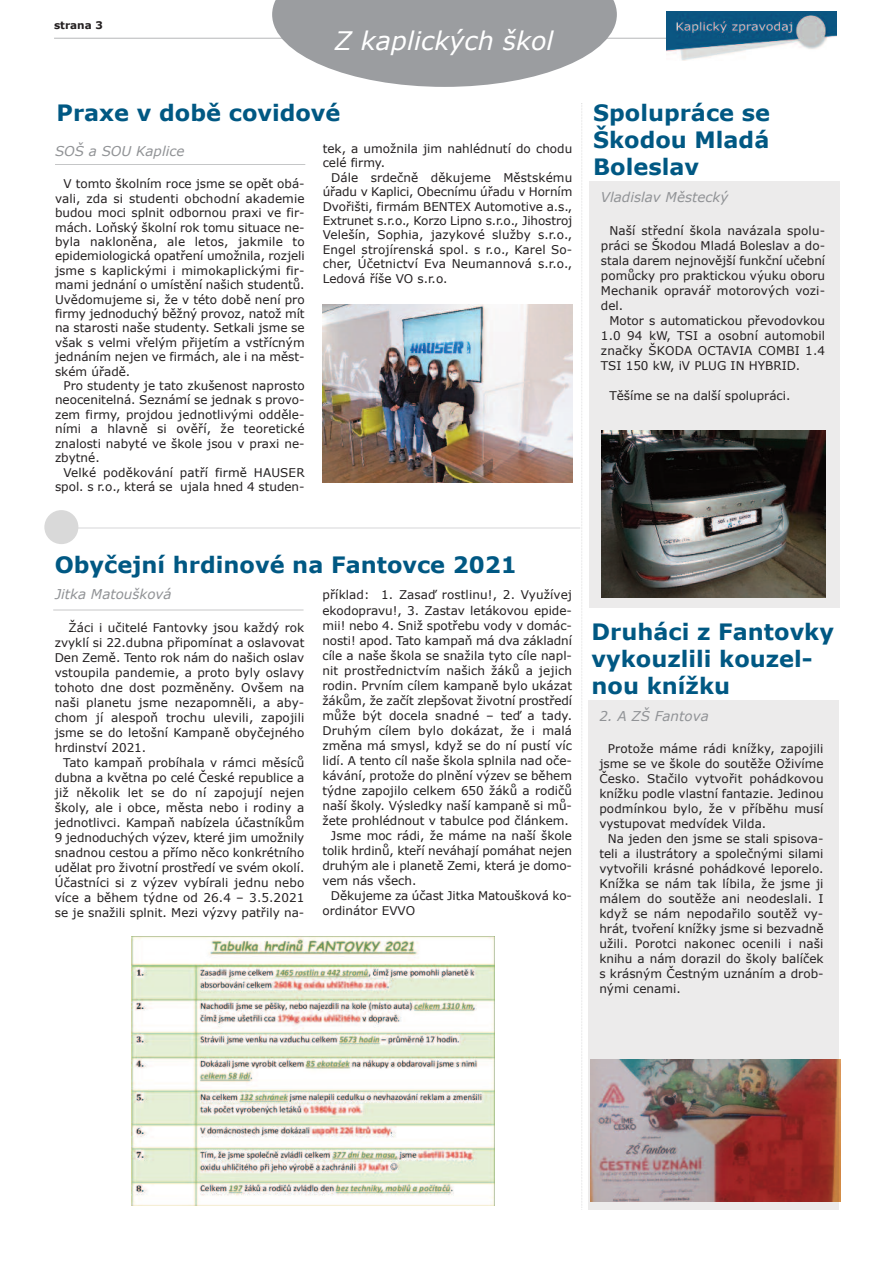
<style>
.page{position:relative;width:893px;height:1263px;background:#fff}
.page>*{position:absolute;margin:0;border:0;box-sizing:border-box;transform-origin:0 0}
.t1{font:italic 25.5px "Verdana";color:#fff}
.t2{font:700 22.5px/27px "Verdana";color:#005883;text-align:justify}
.t3{font:italic 13.5px "Verdana";color:#919396}
.t4{font:12px/15px "Verdana";color:#231f20;text-align:justify}
.t5{font:700 10.5px "Verdana";color:#231f20}
</style>
<div class="page">
<hr style="left:53px;top:528px;width:527px;height:1px;background:#eaeaeb">
<div style="left:44px;top:510px;width:34px;height:34px;background:#d9d9d9;border-radius:50%"></div>
<hr style="left:54px;top:38px;width:784px;height:1px;background:#cacbcc">
<svg style="left:581px;top:103px;width:1px;height:1107px"></svg>
<hr style="left:55px;top:164px;width:250px;height:1px;background:#c5c6c7">
<hr style="left:53px;top:610px;width:251px;height:1px;background:#e2e2e2">
<div style="left:666px;top:11px;width:173px;height:51px;background:#fff"></div>
<img style="left:666px;top:11px;width:171px;height:50px">
<svg style="left:272px;top:0;width:345px;height:87px"></svg>
<img style="left:322px;top:304px;width:250px;height:178px">
<div style="left:590px;top:182px;width:250px;height:426px;background:#ecebeb"></div>
<img style="left:601px;top:431px;width:224px;height:167px">
<div style="left:588px;top:700px;width:251px;height:509px;background:#231f20;opacity:.09"></div>
<img style="left:131px;top:936px;width:364px;height:270px">
<p class="t5" style="left:54px;top:18px;width:50px">strana 3</p>
<h1 class="t1" style="left:334px;top:24px;width:221px">Z kaplických škol</h1>
<h2 class="t2" style="left:57px;top:98px;width:285px">Praxe v době covidové</h2>
<p class="t3" style="left:55px;top:143px;width:131px">SOŠ a SOU Kaplice</p>
<p class="t4" style="left:323px;top:141px;width:251px;line-height:14.4px">tek, a umožnila jim nahlédnutí do chodu celé firmy.</p>
<p class="t4" style="left:323px;top:170px;width:251px;line-height:14.4px;text-indent:9px">Dále srdečně děkujeme Městskému úřadu v Kaplici, Obecnímu úřadu v Horním Dvořišti, firmám BENTEX Automotive a.s., Extrunet s.r.o., Korzo Lipno s.r.o., Jihostroj Velešín, Sophia, jazykové služby s.r.o., Engel strojírenská spol. s r.o., Karel So&shy;cher, Účetnictví Eva Neumannová s.r.o., Ledová říše VO s.r.o.</p>
<p class="t4" style="left:55px;top:176px;width:251px;line-height:14.4px;text-indent:9px">V tomto školním roce jsme se opět obá&shy;vali, zda si studenti obchodní akademie budou moci splnit odbornou praxi ve fir&shy;mách. Loňský školní rok tomu situace ne&shy;byla nakloněna, ale letos, jakmile to epidemiologická opatření umožnila, rozjeli jsme s kaplickými i mimokaplickými fir&shy;mami jednání o umístění našich studentů.<br>Uvědomujeme si, že v této době není pro firmy jednoduchý běžný provoz, natož mít na starosti naše studenty. Setkali jsme se však s velmi vřelým přijetím a vstřícným jednáním nejen ve firmách, ale i na měst&shy;ském úřadě.</p>
<p class="t4" style="left:55px;top:378px;width:251px;line-height:14.4px;text-indent:9px">Pro studenty je tato zkušenost naprosto neocenitelná. Seznámí se jednak s provo&shy;zem firmy, projdou jednotlivými odděle&shy;ními a hlavně si ověří, že teoretické znalosti nabyté ve škole jsou v praxi ne&shy;zbytné.</p>
<p class="t4" style="left:55px;top:464px;width:251px;line-height:14.4px;text-align:right">Velké poděkování patří firmě HAUSER spol. s r.o., která se ujala hned 4 studen-</p>
<h2 class="t2" style="left:593px;top:98px;width:178px">Spolupráce se Škodou Mladá Boleslav</h2>
<p class="t3" style="left:601px;top:189px;width:129px">Vladislav Městecký</p>
<p class="t4" style="left:601px;top:222px;width:226px;text-indent:9px">Naší střední škola navázala spolu&shy;práci se Škodou Mladá Boleslav a do&shy;stala darem nejnovější funkční učební pomůcky pro praktickou výuku oboru Mechanik opravář motorových vozi&shy;del.</p>
<p class="t4" style="left:601px;top:312px;width:226px;text-indent:9px">Motor s automatickou převodovkou 1.0 94 kW, TSI a osobní automobil značky ŠKODA OCTAVIA COMBI 1.4<br>TSI 150 kW, iV PLUG IN HYBRID.</p>
<p class="t4" style="left:609px;top:387px;width:183px">Těšíme se na další spolupráci.</p>
<h2 class="t2" style="left:55px;top:550px;width:464px">Obyčejní hrdinové na Fantovce 2021</h2>
<p class="t3" style="left:55px;top:586px;width:118px">Jitka Matoušková</p>
<p class="t4" style="left:55px;top:619px;width:251px;text-indent:14px">Žáci i učitelé Fantovky jsou každý rok zvyklí si 22.dubna připomínat a oslavovat Den Země. Tento rok nám do našich oslav vstoupila pandemie, a proto byly oslavy tohoto dne dost pozměněny. Ovšem na naši planetu jsme nezapomněli, a aby&shy;chom jí alespoň trochu ulevili, zapojili jsme se do letošní Kampaně obyčejného hrdinství 2021.</p>
<p class="t4" style="left:55px;top:754px;width:251px;text-indent:9px">Tato kampaň probíhala v rámci měsíců dubna a května po celé České republice a již několik let se do ní zapojují nejen školy, ale i obce, města nebo i rodiny a jednotlivci. Kampaň nabízela účastníkům 9 jednoduchých výzev, které jim umožnily snadnou cestou a přímo něco konkrétního udělat pro životní prostředí ve svém okolí.<br>Účastníci si z výzev vybírali jednu nebo více a během týdne od 26.4 – 3.5.2021 se je snažili splnit. Mezi výzvy patřily na-</p>
<p class="t4" style="left:322px;top:587px;width:251px">příklad: 1. Zasaď rostlinu!, 2. Využívej</p>
<p class="t4" style="left:322px;top:602px;width:251px">ekodopravu!, 3. Zastav letákovou epide-</p>
<p class="t4" style="left:322px;top:617px;width:251px">mii! nebo 4. Sniž spotřebu vody v domác-</p>
<p class="t4" style="left:322px;top:632px;width:251px">nosti! apod. Tato kampaň má dva základní</p>
<p class="t4" style="left:322px;top:647px;width:251px">cíle a naše škola se snažila tyto cíle napl-</p>
<p class="t4" style="left:322px;top:662px;width:251px">nit prostřednictvím našich žáků a jejich</p>
<p class="t4" style="left:322px;top:677px;width:251px">rodin. Prvním cílem kampaně bylo ukázat</p>
<p class="t4" style="left:322px;top:692px;width:251px">žákům, že začít zlepšovat životní prostředí</p>
<p class="t4" style="left:322px;top:707px;width:251px">může být docela snadné – teď a tady.</p>
<p class="t4" style="left:322px;top:722px;width:251px">Druhým cílem bylo dokázat, že i malá</p>
<p class="t4" style="left:322px;top:737px;width:251px">změna má smysl, když se do ní pustí víc</p>
<p class="t4" style="left:322px;top:752px;width:251px">lidí. A tento cíl naše škola splnila nad oče-</p>
<p class="t4" style="left:322px;top:767px;width:251px">kávání, protože do plnění výzev se během</p>
<p class="t4" style="left:322px;top:782px;width:251px">týdne zapojilo celkem 650 žáků a rodičů</p>
<p class="t4" style="left:322px;top:797px;width:251px">naší školy. Výsledky naší kampaně si mů-</p>
<p class="t4" style="left:322px;top:812px;width:248px">žete prohlédnout v tabulce pod článkem.</p>
<p class="t4" style="left:331px;top:827px;width:243px">Jsme moc rádi, že máme na naší škole</p>
<p class="t4" style="left:322px;top:842px;width:251px">tolik hrdinů, kteří neváhají pomáhat nejen</p>
<p class="t4" style="left:322px;top:857px;width:251px">druhým ale i planetě Zemi, která je domo-</p>
<p class="t4" style="left:322px;top:872px;width:96px">vem nás všech.</p>
<p class="t4" style="left:331px;top:887px;width:243px">Děkujeme za účast Jitka Matoušková ko-</p>
<p class="t4" style="left:322px;top:902px;width:94px">ordinátor EVVO</p>
<h2 class="t2" style="left:592px;top:617px;width:244px;text-align:left">Druháci z Fantovky vykouzlili kouzel&shy;nou knížku</h2>
<p class="t3" style="left:599px;top:707px;width:111px">2. A ZŠ Fantova</p>
<p class="t4" style="left:599px;top:741px;width:226px;text-indent:9px">Protože máme rádi knížky, zapojili jsme se ve škole do soutěže Oživíme Česko. Stačilo vytvořit pohádkovou knížku podle vlastní fantazie. Jedinou podmínkou bylo, že v příběhu musí vystupovat medvídek Vilda.</p>
<p class="t4" style="left:599px;top:831px;width:226px;text-indent:9px">Na jeden den jsme se stali spisova&shy;teli a ilustrátory a společnými silami vytvořili krásné pohádkové leporelo.<br>Knížka se nám tak líbila, že jsme ji málem do soutěže ani neodeslali. I když se nám nepodařilo soutěž vy&shy;hrát, tvoření knížky jsme si bezvadně užili. Porotci nakonec ocenili i naši knihu a nám dorazil do školy balíček s krásným Čestným uznáním a drob&shy;nými cenami.</p>
</div>
